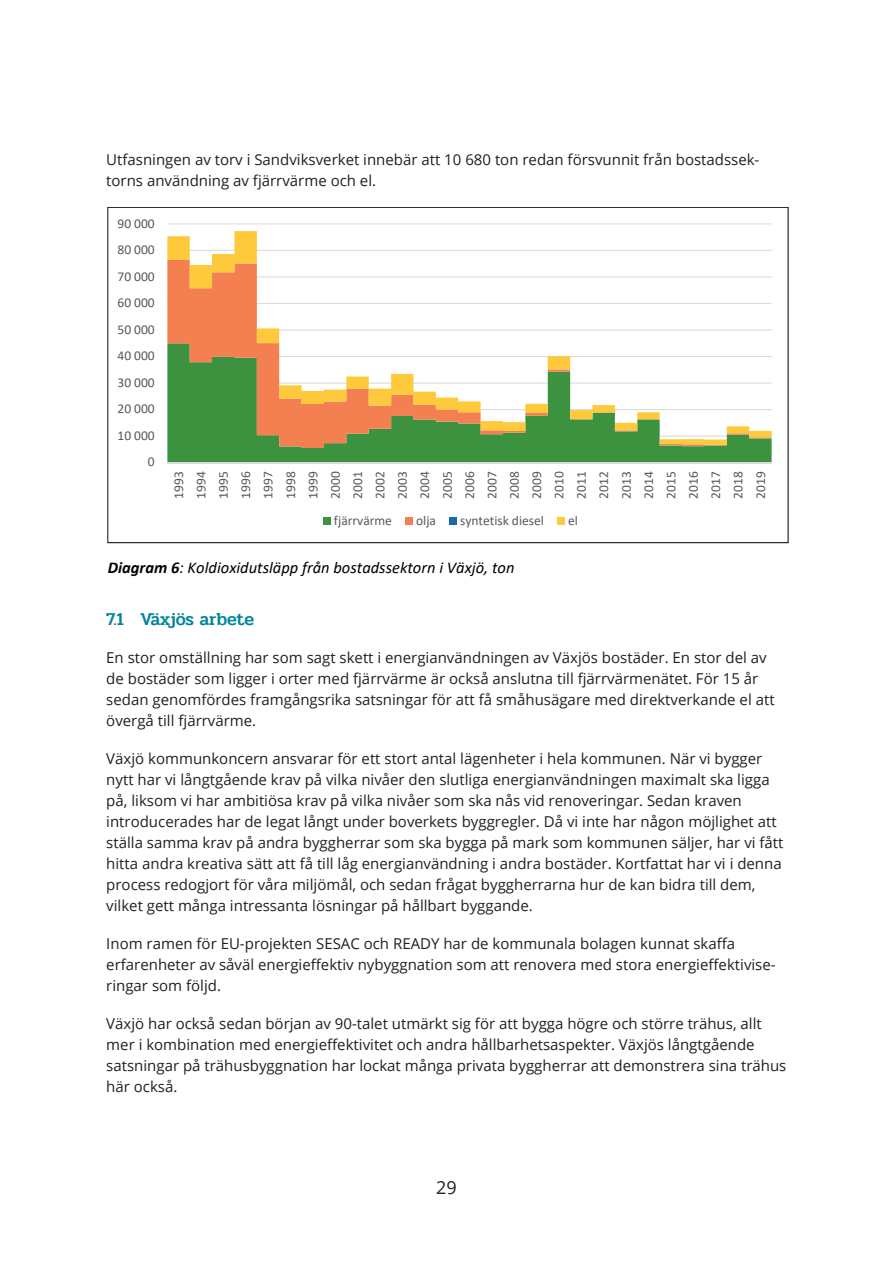
<style>
.page{position:relative;width:893px;height:1263px;background:#fff}
.page>*{position:absolute;margin:0;border:0;box-sizing:border-box;transform-origin:0 0}
.Rubrik_2{font:500 18px "Pridi";color:#008599}
.t1{font:18px "Open Sans Regular 2";color:#231f20}
.t2{font:italic 16.5px "Calibri";color:#000}
.Brödtext_mera_luft{font:15px/21px "Open Sans";color:#231f20}
.Brödtext{font:15px/21px "Open Sans";color:#231f20}
.t3{font:13.5px/22.4px "Calibri 2";color:#595959;text-align:justify}
.s1{font-weight:700}
</style>
<div class="page">
<svg style="left:107px;top:207px;width:682px;height:336px"></svg>
<p class="Brödtext_mera_luft" style="left:106px;top:148px;width:655px">Utfasningen av torv i Sandviksverket innebär att 10 680 ton redan försvunnit från bostadssek&shy;torns användning av fjärrvärme och el.</p>
<p class="t3" style="left:118px;top:212px;width:39px">90 000</p>
<p class="t3" style="left:118px;top:238px;width:39px">80 000</p>
<p class="t3" style="left:118px;top:265px;width:39px">70 000</p>
<p class="t3" style="left:118px;top:291px;width:39px">60 000</p>
<p class="t3" style="left:118px;top:318px;width:39px">50 000</p>
<p class="t3" style="left:118px;top:344px;width:39px">40 000</p>
<p class="t3" style="left:118px;top:371px;width:39px">30 000</p>
<p class="t3" style="left:118px;top:397px;width:39px">20 000</p>
<p class="t3" style="left:118px;top:424px;width:39px">10 000</p>
<p class="t3" style="left:148px;top:450px;width:8px">0</p>
<p class="t3" style="left:167px;top:499px;width:29px;rotate:-90deg">1993<br>1994<br>1995<br>1996<br>1997<br>1998<br>1999<br>2000<br>2001<br>2002<br>2003<br>2004<br>2005<br>2006<br>2007<br>2008<br>2009<br>2010<br>2011<br>2012<br>2013<br>2014<br>2015<br>2016<br>2017<br>2018<br>2019</p>
<p class="t3" style="left:334px;top:509px;width:60px">fjärrvärme</p>
<p class="t3" style="left:416px;top:509px;width:21px">olja</p>
<p class="t3" style="left:460px;top:509px;width:85px">syntetisk diesel</p>
<p class="t3" style="left:568px;top:509px;width:11px">el</p>
<p class="t2" style="left:108px;top:556px;width:408px"><span class="s1">Diagram 6</span>: Koldioxidutsläpp från bostadssektorn i Växjö, ton</p>
<p class="Rubrik_2" style="left:106px;top:606px;width:150px">7.1 Växjös arbete</p>
<p class="Brödtext" style="left:106px;top:647px;width:670px">En stor omställning har som sagt skett i energianvändningen av Växjös bostäder. En stor del av de bostäder som ligger i orter med fjärrvärme är också anslutna till fjärrvärmenätet. För 15 år sedan genomfördes framgångsrika satsningar för att få småhusägare med direktverkande el att övergå till fjärrvärme.</p>
<p class="Brödtext_mera_luft" style="left:106px;top:748px;width:679px">Växjö kommunkoncern ansvarar för ett stort antal lägenheter i hela kommunen. När vi bygger nytt har vi långtgående krav på vilka nivåer den slutliga energianvändningen maximalt ska ligga på, liksom vi har ambitiösa krav på vilka nivåer som ska nås vid renoveringar. Sedan kraven introducerades har de legat långt under boverkets byggregler. Då vi inte har någon möjlighet att ställa samma krav på andra byggherrar som ska bygga på mark som kommunen säljer, har vi fått hitta andra kreativa sätt att få till låg energianvändning i andra bostäder. Kortfattat har vi i denna process redogjort för våra miljömål, och sedan frågat byggherrarna hur de kan bidra till dem, vilket gett många intressanta lösningar på hållbart byggande.</p>
<p class="Brödtext_mera_luft" style="left:106px;top:933px;width:671px">Inom ramen för EU-projekten SESAC och READY har de kommunala bolagen kunnat skaffa erfarenheter av såväl energieffektiv nybyggnation som att renovera med stora energieffektivise&shy;ringar som följd.</p>
<p class="Brödtext_mera_luft" style="left:106px;top:1013px;width:682px">Växjö har också sedan början av 90-talet utmärkt sig för att bygga högre och större trähus, allt mer i kombination med energieffektivitet och andra hållbarhetsaspekter. Växjös långtgående satsningar på trähusbyggnation har lockat många privata byggherrar att demonstrera sina trähus här också.</p>
<p class="t1" style="left:436px;top:1175px;width:22px">29</p>
</div>
